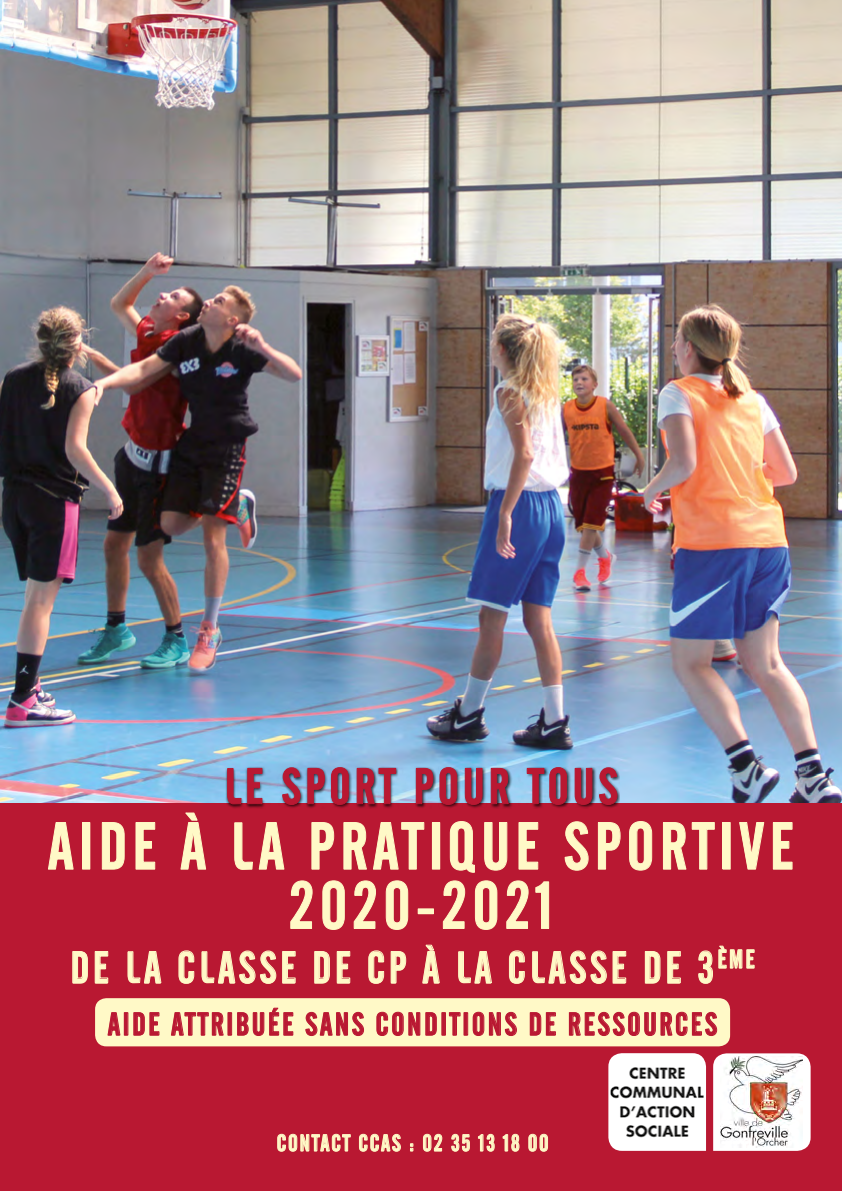
<style>
.page{position:relative;width:842px;height:1191px;background:#fff}
.page>*{position:absolute;margin:0;border:0;box-sizing:border-box;transform-origin:0 0}
.t1{font:66px "Cafeta";letter-spacing:.08em;color:#fff9c7}
.t2{font:50px "Cafeta";letter-spacing:.08em;color:#b91832}
.t3{font:44px "Cafeta";letter-spacing:.08em;color:#fff9c7}
.t4{font:31.6px "Cafeta";letter-spacing:.08em;color:#b91832}
.t5{font:23px "Cafeta";letter-spacing:.08em;color:#fff9c7}
</style>
<div class="page">
<img style="left:0;top:0;width:842px;height:803px">
<div style="left:0;top:803px;width:842px;height:388px;background:#b91832"></div>
<svg style="left:48px;top:822px;width:26px;height:48px"></svg>
<div style="left:82px;top:822px;width:8px;height:47px;border:1px solid #fff9c7"></div>
<svg style="left:101px;top:822px;width:24px;height:48px"></svg>
<svg style="left:135px;top:822px;width:21px;height:48px"></svg>
<svg style="left:772px;top:822px;width:21px;height:48px"></svg>
<div style="left:226px;top:766px;width:394px;height:42px;background:#000;opacity:.75"></div>
<svg style="left:227px;top:767px;width:36px;height:38px"></svg>
<svg style="left:282px;top:767px;width:19px;height:38px"></svg>
<svg style="left:307px;top:766px;width:42px;height:39px;background:#6c647c"></svg>
<svg style="left:356px;top:767px;width:41px;height:37px;background:#736d82"></svg>
<svg style="left:415px;top:766px;width:43px;height:39px;background:#70697f"></svg>
<svg style="left:464px;top:767px;width:19px;height:38px"></svg>
<svg style="left:490px;top:767px;width:19px;height:37px"></svg>
<svg style="left:526px;top:766px;width:41px;height:39px;background:#73728b"></svg>
<svg style="left:574px;top:767px;width:44px;height:38px;background:#72687e"></svg>
<svg style="left:72px;top:951px;width:16px;height:32px"></svg>
<svg style="left:94px;top:951px;width:15px;height:32px"></svg>
<svg style="left:127px;top:951px;width:35px;height:32px"></svg>
<svg style="left:178px;top:812px;width:587px;height:172px"></svg>
<div style="left:95px;top:998px;width:635px;height:48px;background:#fff9c7;border-radius:11px"></div>
<svg style="left:107px;top:1012px;width:14px;height:24px"></svg>
<div style="left:124px;top:1012px;width:4px;height:23px;border:1px solid #b91832"></div>
<svg style="left:133px;top:1012px;width:27px;height:24px"></svg>
<svg style="left:171px;top:1012px;width:53px;height:24px"></svg>
<div style="left:228px;top:1012px;width:4px;height:23px;border:1px solid #b91832"></div>
<svg style="left:237px;top:1007px;width:57px;height:29px"></svg>
<svg style="left:305px;top:998px;width:60px;height:49px"></svg>
<svg style="left:376px;top:998px;width:61px;height:49px"></svg>
<div style="left:441px;top:1012px;width:5px;height:23px;border:1px solid #b91832"></div>
<svg style="left:449px;top:1012px;width:12px;height:24px"></svg>
<div style="left:464px;top:1012px;width:4px;height:23px;border:1px solid #b91832"></div>
<svg style="left:472px;top:998px;width:45px;height:49px"></svg>
<svg style="left:529px;top:1012px;width:27px;height:24px"></svg>
<svg style="left:569px;top:1011px;width:149px;height:25px"></svg>
<svg style="left:277px;top:1133px;width:74px;height:19px"></svg>
<svg style="left:359px;top:1133px;width:42px;height:19px"></svg>
<svg style="left:410px;top:1143px;width:3px;height:8px"></svg>
<svg style="left:423px;top:1133px;width:20px;height:19px"></svg>
<svg style="left:451px;top:1133px;width:19px;height:19px"></svg>
<svg style="left:478px;top:1133px;width:17px;height:19px"></svg>
<svg style="left:502px;top:1133px;width:18px;height:19px"></svg>
<svg style="left:528px;top:1133px;width:20px;height:19px"></svg>
<img style="left:608px;top:1053px;width:98px;height:97px">
<svg style="left:713px;top:1053px;width:98px;height:97px;background:#f8e8eb"></svg>
<img style="left:721px;top:1056px;width:82px;height:91px">
<h2 class="t2" style="left:224px;top:758px;width:395px">LE SPORT POUR TOUS</h2>
<h1 class="t1" style="left:48px;top:809px;width:747px">AIDE À LA PRATIQUE SPORTIVE</h1>
<h1 class="t1" style="left:289px;top:869px;width:266px">2020-2021</h1>
<h3 class="t3" style="left:70px;top:943px;width:686px">DE LA CLASSE DE CP À LA CLASSE DE 3<sup>ÈME</sup></h3>
<p class="t4" style="left:108px;top:1006px;width:611px">AIDE ATTRIBUÉE SANS CONDITIONS DE RESSOURCES</p>
<p class="t5" style="left:277px;top:1130px;width:273px">CONTACT CCAS : 02 35 13 18 00</p>
</div>
